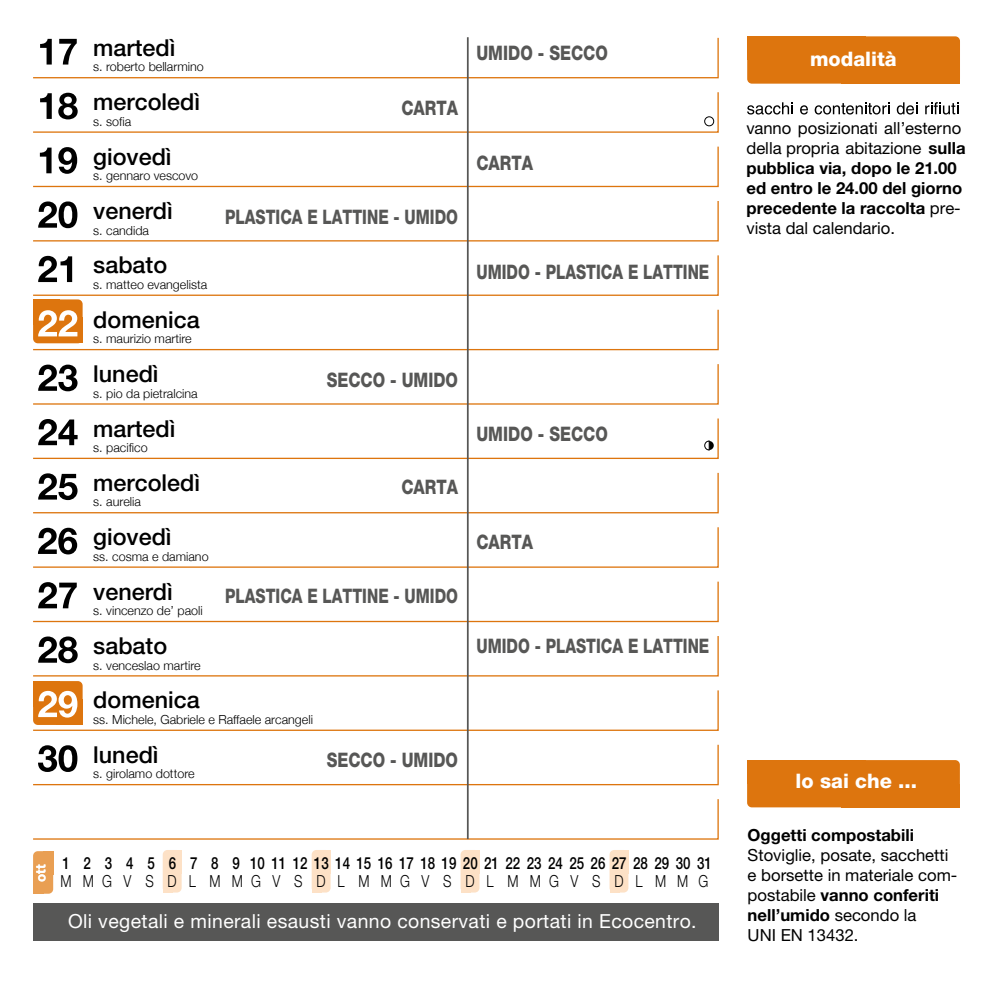
<style>
.page{position:relative;width:993px;height:993px;background:#fff}
.page>*{position:absolute;margin:0;border:0;box-sizing:border-box;transform-origin:0 0}
.t1{font:500 23.28px "Helvetica Neue LT Std";color:#000}
.t2{font:800 19.95px "Helvetica Neue LT Std";color:#575756;scale:.76 1}
.t3{font:800 19.95px "Helvetica Neue LT Std";color:#575756;scale:.8 1}
.t4{font:800 19.95px "Helvetica Neue LT Std";color:#fff}
.t5{font:19.43px "Helvetica Neue LT Std";letter-spacing:.02em;color:#fff}
.t6{font:16.62px/19.9px "Helvetica Neue LT Std";color:#000}
.t7{font:500 16.62px "Helvetica Neue LT Std";color:#000;scale:.8 1}
.t8{font:300 16.62px "Helvetica Neue LT Std";color:#000;scale:.8 1}
.t9{font:700 16.62px "Helvetica Neue LT Std";color:#000}
.t10{font:700 13.3px "Helvetica Neue LT Std";color:#fff}
.t11{font:300 12.42px "Helvetica Neue";color:#000}
.s1{font-weight:700}
</style>
<div class="page">
<div style="left:609px;top:849px;width:19px;height:43px;background:#fde1c6;border-radius:5px"></div>
<div style="left:609px;top:868px;width:10px;height:24px;background:#fde1c6"></div>
<div style="left:618px;top:849px;width:10px;height:24px;background:#fde1c6"></div>
<div style="left:460px;top:849px;width:19px;height:43px;background:#fde1c6;border-radius:5px"></div>
<div style="left:461px;top:868px;width:9px;height:24px;background:#fde1c6"></div>
<div style="left:470px;top:849px;width:9px;height:24px;background:#fde1c6"></div>
<div style="left:311px;top:849px;width:19px;height:43px;background:#fde1c6;border-radius:5px"></div>
<div style="left:312px;top:868px;width:9px;height:24px;background:#fde1c6"></div>
<div style="left:321px;top:849px;width:9px;height:24px;background:#fde1c6"></div>
<div style="left:163px;top:849px;width:18px;height:43px;background:#fde1c6;border-radius:5px"></div>
<div style="left:163px;top:868px;width:9px;height:24px;background:#fde1c6"></div>
<div style="left:172px;top:849px;width:9px;height:24px;background:#fde1c6"></div>
<div style="left:33px;top:299px;width:50px;height:44px;background:#dd750e;border-radius:5px"></div>
<div style="left:33px;top:299px;width:26px;height:26px;background:#dd750e"></div>
<div style="left:33px;top:680px;width:50px;height:44px;background:#dd750e;border-radius:5px"></div>
<div style="left:33px;top:680px;width:26px;height:26px;background:#dd750e"></div>
<div style="left:746px;top:759px;width:213px;height:48px;background:#dd750e;border-radius:5px"></div>
<div style="left:746px;top:759px;width:119px;height:24px;background:#dd750e"></div>
<div style="left:841px;top:783px;width:118px;height:24px;background:#dd750e"></div>
<svg style="left:33px;top:797px;width:686px;height:43px"></svg>
<div style="left:33px;top:850px;width:20px;height:43px;background:#e99f53;border-radius:5px"></div>
<div style="left:33px;top:869px;width:10px;height:24px;background:#e99f53"></div>
<div style="left:43px;top:850px;width:10px;height:24px;background:#e99f53"></div>
<svg style="left:33px;top:743px;width:686px;height:42px"></svg>
<svg style="left:33px;top:688px;width:686px;height:43px"></svg>
<svg style="left:33px;top:634px;width:686px;height:43px"></svg>
<svg style="left:33px;top:580px;width:686px;height:42px"></svg>
<svg style="left:33px;top:471px;width:686px;height:43px"></svg>
<svg style="left:33px;top:362px;width:686px;height:43px"></svg>
<svg style="left:33px;top:308px;width:686px;height:43px"></svg>
<svg style="left:33px;top:254px;width:686px;height:42px"></svg>
<svg style="left:33px;top:200px;width:686px;height:42px"></svg>
<svg style="left:33px;top:91px;width:686px;height:42px"></svg>
<svg style="left:33px;top:37px;width:686px;height:42px"></svg>
<svg style="left:33px;top:525px;width:686px;height:43px"></svg>
<svg style="left:33px;top:145px;width:686px;height:43px"></svg>
<div style="left:33px;top:902px;width:685px;height:38px;background:#575756"></div>
<svg style="left:33px;top:417px;width:686px;height:42px"></svg>
<div style="left:704px;top:116px;width:9px;height:10px;border:1px solid #000;border-radius:50%"></div>
<div style="left:747px;top:36px;width:212px;height:48px;background:#dd750e;border-radius:5px"></div>
<div style="left:747px;top:36px;width:118px;height:24px;background:#dd750e"></div>
<div style="left:841px;top:60px;width:118px;height:24px;background:#dd750e"></div>
<svg style="left:747px;top:102px;width:45px;height:12px"></svg>
<svg style="left:800px;top:105px;width:7px;height:9px"></svg>
<svg style="left:814px;top:102px;width:75px;height:12px"></svg>
<svg style="left:896px;top:102px;width:21px;height:12px"></svg>
<svg style="left:925px;top:102px;width:31px;height:12px"></svg>
<hr style="left:467px;top:37px;width:1px;height:801px;background:#575756">
<h1 class="t1" style="left:93px;top:34px;width:84px">martedì</h1>
<h1 class="t1" style="left:93px;top:88px;width:108px">mercoledì</h1>
<h1 class="t1" style="left:93px;top:142px;width:80px">giovedì</h1>
<h1 class="t1" style="left:93px;top:197px;width:81px">venerdì</h1>
<h1 class="t1" style="left:93px;top:251px;width:75px">sabato</h1>
<h1 class="t1" style="left:93px;top:305px;width:108px">domenica</h1>
<h1 class="t1" style="left:93px;top:360px;width:67px">lunedì</h1>
<h1 class="t1" style="left:93px;top:414px;width:84px">martedì</h1>
<h1 class="t1" style="left:93px;top:468px;width:108px">mercoledì</h1>
<h1 class="t1" style="left:93px;top:523px;width:80px">giovedì</h1>
<h1 class="t1" style="left:93px;top:577px;width:81px">venerdì</h1>
<h1 class="t1" style="left:93px;top:631px;width:75px">sabato</h1>
<h1 class="t1" style="left:93px;top:686px;width:108px">domenica</h1>
<h1 class="t1" style="left:93px;top:740px;width:67px">lunedì</h1>
<p class="t11" style="left:93px;top:59px;width:112px">s. roberto bellarmino</p>
<p class="t3" style="left:401px;top:96px;width:72px">CARTA</p>
<p class="t11" style="left:93px;top:114px;width:39px">s. sofia</p>
<p class="t11" style="left:93px;top:168px;width:106px">s. gennaro vescovo</p>
<p class="t2" style="left:225px;top:205px;width:308px">PLASTICA E LATTINE - UMIDO</p>
<p class="t11" style="left:93px;top:222px;width:57px">s. candida</p>
<p class="t11" style="left:93px;top:277px;width:115px">s. matteo evangelista</p>
<p class="t11" style="left:93px;top:331px;width:100px">s. maurizio martire</p>
<p class="t3" style="left:326px;top:368px;width:166px">SECCO - UMIDO</p>
<p class="t11" style="left:93px;top:385px;width:106px">s. pio da pietralcina</p>
<p class="t11" style="left:93px;top:440px;width:56px">s. pacifico</p>
<p class="t3" style="left:401px;top:475px;width:72px">CARTA</p>
<p class="t11" style="left:93px;top:494px;width:49px">s. aurelia</p>
<p class="t11" style="left:93px;top:548px;width:117px">ss. cosma e damiano</p>
<p class="t2" style="left:225px;top:584px;width:308px">PLASTICA E LATTINE - UMIDO</p>
<p class="t11" style="left:93px;top:603px;width:111px">s. vincenzo de’ paoli</p>
<p class="t11" style="left:93px;top:657px;width:109px">s. venceslao martire</p>
<p class="t11" style="left:93px;top:711px;width:221px">ss. Michele, Gabriele e Raffaele arcangeli</p>
<p class="t3" style="left:326px;top:748px;width:166px">SECCO - UMIDO</p>
<p class="t11" style="left:93px;top:766px;width:103px">s. girolamo dottore</p>
<p class="t3" style="left:476px;top:41px;width:166px">UMIDO - SECCO</p>
<p class="t3" style="left:476px;top:151px;width:72px">CARTA</p>
<p class="t2" style="left:476px;top:259px;width:308px">UMIDO - PLASTICA E LATTINE</p>
<p class="t3" style="left:476px;top:422px;width:166px">UMIDO - SECCO</p>
<p class="t3" style="left:476px;top:530px;width:72px">CARTA</p>
<p class="t2" style="left:476px;top:634px;width:308px">UMIDO - PLASTICA E LATTINE</p>
<p class="t10" style="left:32px;top:881px;width:19px;rotate:-90deg">ott</p>
<p class="t7" style="left:62px;top:852px;width:64px">123</p>
<p class="t8" style="left:61px;top:871px;width:15px">M</p>
<p class="t8" style="left:102px;top:871px;width:14px">G</p>
<p class="t8" style="left:83px;top:871px;width:15px">M</p>
<p class="t7" style="left:126px;top:852px;width:11px">4</p>
<p class="t8" style="left:123px;top:871px;width:11px">V</p>
<p class="t7" style="left:147px;top:852px;width:11px">5</p>
<p class="t8" style="left:145px;top:871px;width:12px">S</p>
<p class="t7" style="left:169px;top:852px;width:11px">6</p>
<p class="t8" style="left:167px;top:871px;width:13px">D</p>
<p class="t7" style="left:190px;top:852px;width:11px">7</p>
<p class="t8" style="left:189px;top:871px;width:10px">L</p>
<p class="t7" style="left:211px;top:852px;width:11px">8</p>
<p class="t7" style="left:232px;top:852px;width:11px">9</p>
<p class="t7" style="left:250px;top:852px;width:578px">10 11 12 13 14 15 16 17 18 19 20 21 22 23 24 25 26 27 28 29 30 31</p>
<p class="t8" style="left:209px;top:871px;width:15px">M</p>
<p class="t8" style="left:232px;top:871px;width:15px">M</p>
<p class="t8" style="left:251px;top:871px;width:14px">G</p>
<p class="t8" style="left:272px;top:871px;width:11px">V</p>
<p class="t8" style="left:294px;top:871px;width:12px">S</p>
<p class="t8" style="left:316px;top:871px;width:13px">D</p>
<p class="t8" style="left:337px;top:871px;width:10px">L</p>
<p class="t8" style="left:358px;top:871px;width:15px">M</p>
<p class="t8" style="left:380px;top:871px;width:15px">M</p>
<p class="t8" style="left:400px;top:871px;width:14px">G</p>
<p class="t8" style="left:421px;top:871px;width:11px">V</p>
<p class="t8" style="left:443px;top:871px;width:12px">S</p>
<p class="t8" style="left:465px;top:871px;width:13px">D</p>
<p class="t8" style="left:486px;top:871px;width:10px">L</p>
<p class="t8" style="left:507px;top:871px;width:15px">M</p>
<p class="t8" style="left:529px;top:871px;width:15px">M</p>
<p class="t8" style="left:549px;top:871px;width:14px">G</p>
<p class="t8" style="left:698px;top:871px;width:14px">G</p>
<p class="t8" style="left:570px;top:871px;width:11px">V</p>
<p class="t8" style="left:592px;top:871px;width:12px">S</p>
<p class="t8" style="left:614px;top:871px;width:13px">D</p>
<p class="t8" style="left:635px;top:871px;width:10px">L</p>
<p class="t8" style="left:655px;top:871px;width:43px">M M</p>
<p class="t5" style="left:68px;top:909px;width:630px">Oli vegetali e minerali esausti vanno conservati e portati in Ecocentro.</p>
<p class="t4" style="left:809px;top:47px;width:88px">modalità</p>
<p class="t6" style="left:746px;top:118px;width:221px">vanno posizionati all’esterno della propria abitazione <span class="s1">sulla pubblica via, dopo le 21.00 ed entro le 24.00 del giorno precedente la raccolta</span> pre&shy;vista dal calendario.</p>
<p class="t4" style="left:795px;top:768px;width:123px">lo sai che ...</p>
<p class="t9" style="left:747px;top:824px;width:168px">Oggetti compostabili</p>
<p class="t6" style="left:747px;top:844px;width:211px">Stoviglie, posate, sacchetti e borsette in materiale com&shy;postabile <span class="s1">vanno conferiti nell’umido</span> secondo la<br>UNI EN 13432.</p>
</div>
